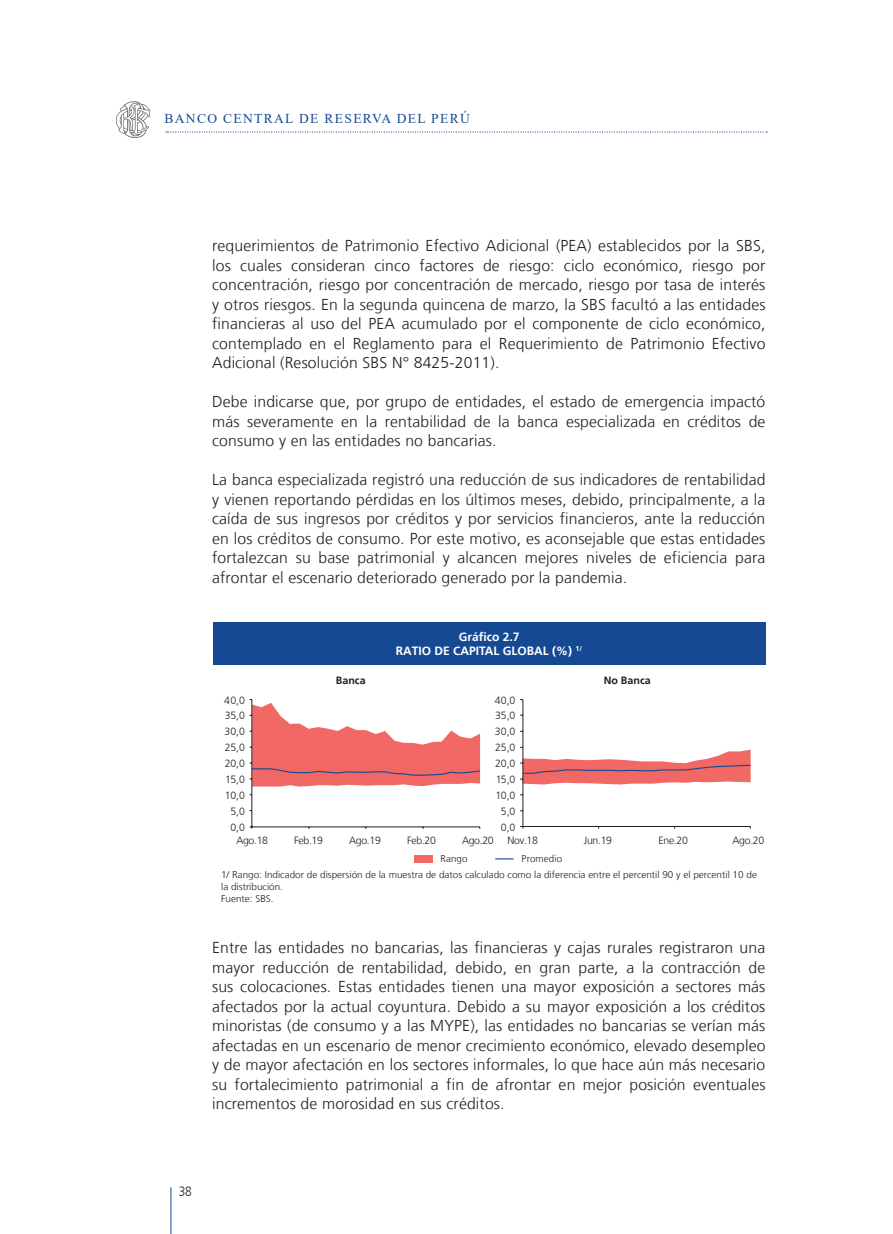
<style>
.page{position:relative;width:893px;height:1234px;background:#fff}
.page>*{position:absolute;margin:0;border:0;box-sizing:border-box;transform-origin:0 0}
.t1{font:300 15.75px/19.5px "Frutiger LT";letter-spacing:.01em;color:#231f20;text-align:justify}
.t2{font:13.5px "Times New Roman";letter-spacing:.1em;color:#164993}
.t3{font:300 13.5px "Frutiger LT";color:#231f20;scale:.88 1}
.t4{font:700 12px/14.4px "Frutiger LT";color:#fff;text-align:center}
.t5{font:300 10.5px/15.9px "Frutiger LT";letter-spacing:-.03em;color:#231f20;text-align:center}
.t6{font:700 10.5px "Frutiger LT";color:#231f20}
.t7{font:300 9.75px/12px "Frutiger LT";color:#231f20}
</style>
<div class="page">
<svg style="left:166px;top:131px;width:601px;height:2px"></svg>
<hr style="left:171px;top:1186px;width:1px;height:47px;background:#164993">
<svg style="left:116px;top:101px;width:34px;height:37px"></svg>
<div style="left:213px;top:622px;width:552px;height:42px;background:#164993"></div>
<svg style="left:495px;top:858px;width:19px;height:1px"></svg>
<div style="left:415px;top:854px;width:18px;height:8px;background:#f16865"></div>
<hr style="left:252px;top:699px;width:1px;height:127px;background:#231f20">
<hr style="left:252px;top:826px;width:228px;height:1px;background:#231f20">
<svg style="left:250px;top:699px;width:231px;height:87px"></svg>
<hr style="left:523px;top:699px;width:1px;height:127px;background:#231f20">
<hr style="left:523px;top:826px;width:227px;height:1px;background:#231f20">
<svg style="left:520px;top:747px;width:231px;height:37px"></svg>
<p class="t2" style="left:164px;top:109px;width:307px">BANCO CENTRAL DE RESERVA DEL PERÚ</p>
<p class="t1" style="left:212px;top:236px;width:555px">requerimientos de Patrimonio Efectivo Adicional (PEA) establecidos por la SBS, los cuales consideran cinco factores de riesgo: ciclo económico, riesgo por concentración, riesgo por concentración de mercado, riesgo por tasa de interés y otros riesgos. En la segunda quincena de marzo, la SBS facultó a las entidades financieras al uso del PEA acumulado por el componente de ciclo económico, contemplado en el Reglamento para el Requerimiento de Patrimonio Efectivo Adicional (Resolución SBS N° 8425-2011).</p>
<p class="t1" style="left:212px;top:392px;width:555px">Debe indicarse que, por grupo de entidades, el estado de emergencia impactó más severamente en la rentabilidad de la banca especializada en créditos de consumo y en las entidades no bancarias.</p>
<p class="t1" style="left:212px;top:470px;width:555px">La banca especializada registró una reducción de sus indicadores de rentabilidad y vienen reportando pérdidas en los últimos meses, debido, principalmente, a la caída de sus ingresos por créditos y por servicios financieros, ante la reducción en los créditos de consumo. Por este motivo, es aconsejable que estas entidades fortalezcan su base patrimonial y alcancen mejores niveles de eficiencia para afrontar el escenario deteriorado generado por la pandemia.</p>
<p class="t4" style="left:396px;top:629px;width:188px">Gráfico 2.7<br>RATIO DE CAPITAL GLOBAL (%) <sup>1/</sup></p>
<p class="t6" style="left:336px;top:674px;width:31px">Banca</p>
<p class="t6" style="left:604px;top:674px;width:49px">No Banca</p>
<p class="t5" style="left:224px;top:692px;width:22px">40,0<br>35,0<br>30,0<br>25,0<br>20,0<br>15,0<br>10,0<br>5,0<br>0,0</p>
<p class="t5" style="left:495px;top:692px;width:22px">40,0<br>35,0<br>30,0<br>25,0<br>20,0<br>15,0<br>10,0<br>5,0<br>0,0</p>
<p class="t7" style="left:221px;top:868px;width:537px">1/ Rango: Indicador de dispersión de la muestra de datos calculado como la diferencia entre el percentil 90 y el percentil 10 de la distribución.<br>Fuente: SBS.</p>
<p class="t5" style="left:236px;top:832px;width:33px">Ago.18</p>
<p class="t5" style="left:294px;top:832px;width:30px">Feb.19</p>
<p class="t5" style="left:349px;top:832px;width:33px">Ago.19</p>
<p class="t5" style="left:407px;top:832px;width:30px">Feb.20</p>
<p class="t5" style="left:462px;top:832px;width:33px">Ago.20</p>
<p class="t5" style="left:507px;top:832px;width:32px">Nov.18</p>
<p class="t5" style="left:584px;top:832px;width:30px">Jun.19</p>
<p class="t5" style="left:658px;top:832px;width:31px">Ene.20</p>
<p class="t5" style="left:733px;top:832px;width:33px">Ago.20</p>
<p class="t7" style="left:440px;top:852px;width:29px">Rango</p>
<p class="t7" style="left:522px;top:852px;width:42px">Promedio</p>
<p class="t1" style="left:212px;top:938px;width:555px">Entre las entidades no bancarias, las financieras y cajas rurales registraron una mayor reducción de rentabilidad, debido, en gran parte, a la contracción de sus colocaciones. Estas entidades tienen una mayor exposición a sectores más afectados por la actual coyuntura. Debido a su mayor exposición a los créditos minoristas (de consumo y a las MYPE), las entidades no bancarias se verían más afectadas en un escenario de menor crecimiento económico, elevado desempleo y de mayor afectación en los sectores informales, lo que hace aún más necesario su fortalecimiento patrimonial a fin de afrontar en mejor posición eventuales incrementos de morosidad en sus créditos.</p>
<p class="t3" style="left:179px;top:1183px;width:16px">38</p>
</div>
